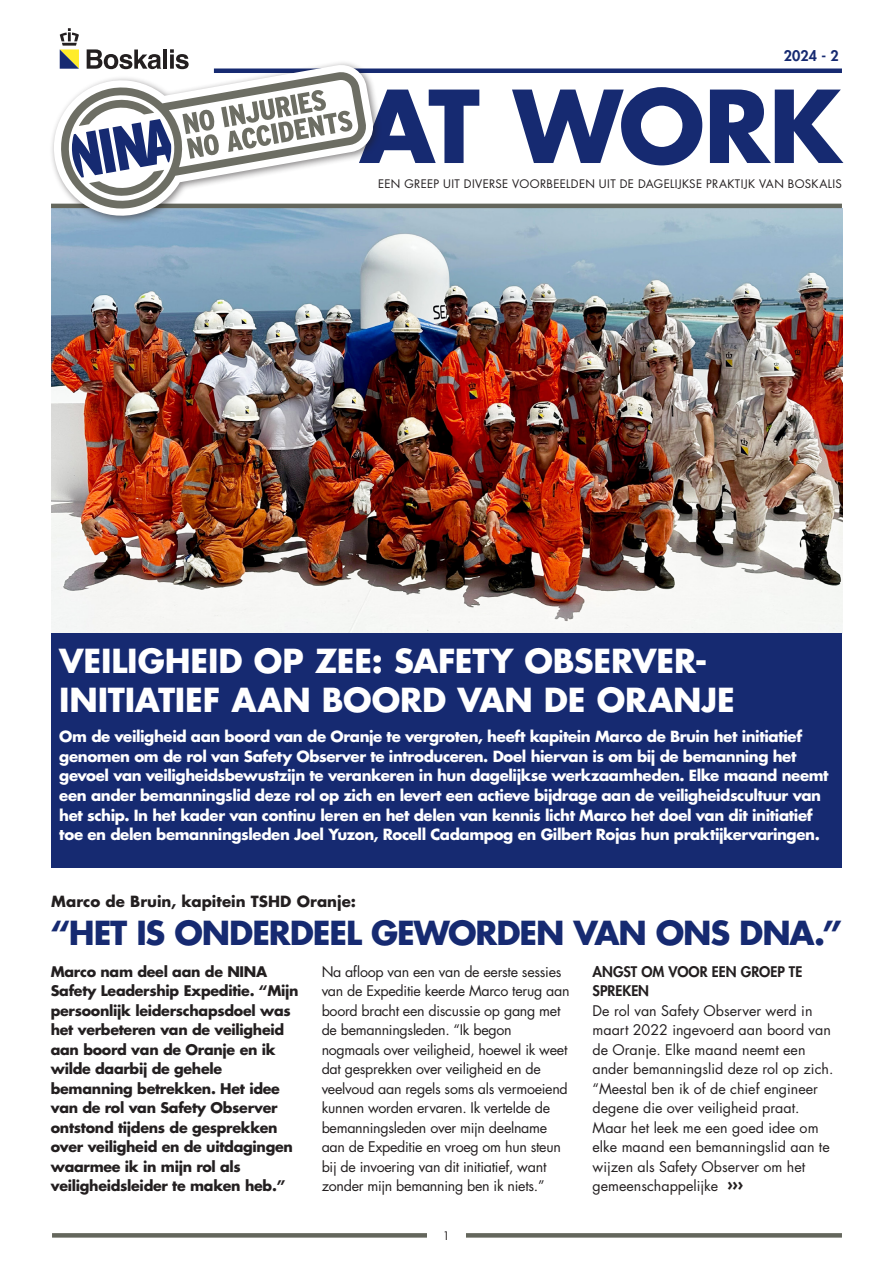
<style>
.page{position:relative;width:893px;height:1263px;background:#fff}
.page>*{position:absolute;margin:0;border:0;box-sizing:border-box;transform-origin:0 0}
._002_BOS_Heading_2_Chapter___50_50_pt{font:700 97.35px "Futura Std";letter-spacing:-.025em;color:#162a71}
._002_BOS_Heading_2_Chapter___50_50_pt-2{font:700 32.25px/38.7px "Futura Std";letter-spacing:-.005em;color:#fff}
._002_BOS_Heading_2_Chapter___50_50_pt-3{font:700 32.25px "Futura Std";letter-spacing:-.035em;color:#162a71}
._000_BOS_Introduction___9_5_13_pt{font:700 15px/19.5px "Futura Std";letter-spacing:-.025em;color:#fff}
._002_BOS_Heading_2_Chapter___50_50_pt-4{font:700 15px "Futura Std";color:#231f20}
._005_BOS_Body___No_Hyph___9_5_13_pt{font:14.25px/19.5px "Futura Std";letter-spacing:-.02em;color:#231f20}
._005_BOS_Body___No_Hyph___9_5_13_pt-2{font:700 14.25px/19.5px "Futura Std";letter-spacing:-.02em;color:#231f20}
._005_BOS_Body___No_Hyph___9_5_13_pt-3{font:14.25px/19.5px "Futura Std";color:#231f20}
._005_BOS_Body___No_Hyph___9_5_13_pt-4{font:800 14.25px/19.5px "Futura Std";color:#231f20}
._000_BOS_Introduction___9_5_13_pt-2{font:800 14.25px "Futura Std";color:#162a71}
._002_BOS_Heading_2_Chapter___50_50_pt-5{font:11.4px "Futura Std";letter-spacing:.03em;color:#231f20}
.s1{font-weight:700;font-size:16.5px}
</style>
<div class="page">
<img style="left:51px;top:208px;width:791px;height:426px">
<div style="left:214px;top:68px;width:628px;height:5px;background:#162a71"></div>
<hr style="left:51px;top:204px;width:791px;height:4px;background:#64665c">
<svg style="left:52px;top:1233px;width:790px;height:4px;background:#686a61"></svg>
<div style="left:49px;top:61px;width:333px;height:164px;background:#231f20;opacity:.55"></div>
<svg style="left:52px;top:64px;width:323px;height:153px"></svg>
<svg style="left:59px;top:28px;width:308px;height:182px"></svg>
<div style="left:427px;top:1222px;width:38px;height:26px;background:#fff"></div>
<div style="left:51px;top:634px;width:791px;height:234px;background:#162a71"></div>
<p class="_000_BOS_Introduction___9_5_13_pt-2" style="left:784px;top:46px;width:56px">2024 - 2</p>
<p class="_002_BOS_Heading_2_Chapter___50_50_pt" style="left:359px;top:62px;width:484px">AT WORK</p>
<p class="_002_BOS_Heading_2_Chapter___50_50_pt-5" style="left:378px;top:177px;width:465px">EEN GREEP UIT DIVERSE VOORBEELDEN UIT DE DAGELIJKSE PRAKTIJK VAN BOSKALIS</p>
<p class="_002_BOS_Heading_2_Chapter___50_50_pt-2" style="left:59px;top:641px;width:677px">VEILIGHEID OP ZEE: SAFETY OBSERVER-<br>INITIATIEF AAN BOORD VAN DE ORANJE</p>
<p class="_000_BOS_Introduction___9_5_13_pt" style="left:59px;top:727px;width:771px">Om de veiligheid aan boord van de Oranje te vergroten, heeft kapitein Marco de Bruin het initiatief genomen om de rol van Safety Observer te introduceren. Doel hiervan is om bij de bemanning het gevoel van veiligheidsbewustzijn te verankeren in hun dagelijkse werkzaamheden. Elke maand neemt een ander bemanningslid deze rol op zich en levert een actieve bijdrage aan de veiligheidscultuur van het schip. In het kader van continu leren en het delen van kennis licht Marco het doel van dit initiatief toe en delen bemanningsleden Joel Yuzon, Rocell Cadampog en Gilbert Rojas hun praktijkervaringen.</p>
<p class="_002_BOS_Heading_2_Chapter___50_50_pt-4" style="left:51px;top:891px;width:306px">Marco de Bruin, kapitein TSHD Oranje:</p>
<p class="_002_BOS_Heading_2_Chapter___50_50_pt-3" style="left:51px;top:912px;width:793px">“HET IS ONDERDEEL GEWORDEN VAN ONS DNA.”</p>
<p class="_005_BOS_Body___No_Hyph___9_5_13_pt-2" style="left:51px;top:961px;width:249px">Marco nam deel aan de NINA<br>Safety Leadership Expeditie. “Mijn persoonlijk leiderschapsdoel was het verbeteren van de veiligheid aan boord van de Oranje en ik wilde daarbij de gehele bemanning betrekken. Het idee van de rol van Safety Observer ontstond tijdens de gesprekken over veiligheid en de uitdagingen waarmee ik in mijn rol als veiligheidsleider te maken heb.”</p>
<p class="_005_BOS_Body___No_Hyph___9_5_13_pt" style="left:322px;top:962px;width:249px">Na afloop van een van de eerste sessies van de Expeditie keerde Marco terug aan boord bracht een discussie op gang met de bemanningsleden. “Ik begon nogmaals over veiligheid, hoewel ik weet dat gesprekken over veiligheid en de veelvoud aan regels soms als vermoeiend kunnen worden ervaren. Ik vertelde de bemanningsleden over mijn deelname aan de Expeditie en vroeg om hun steun bij de invoering van dit initiatief, want zonder mijn bemanning ben ik niets.”</p>
<p class="_005_BOS_Body___No_Hyph___9_5_13_pt-4" style="left:593px;top:961px;width:211px">ANGST OM VOOR EEN GROEP TE<br>SPREKEN</p>
<p class="_005_BOS_Body___No_Hyph___9_5_13_pt-3" style="left:593px;top:1001px;width:242px">De rol van Safety Observer werd in maart 2022 ingevoerd aan boord van de Oranje. Elke maand neemt een ander bemanningslid deze rol op zich. “Meestal ben ik of de chief engineer degene die over veiligheid praat.</p>
<p class="_005_BOS_Body___No_Hyph___9_5_13_pt-3" style="left:593px;top:1118px;width:239px">Maar het leek me een goed idee om elke maand een bemanningslid aan te wijzen als Safety Observer om het gemeenschappelijke <span class="s1">›››</span></p>
<p class="_002_BOS_Heading_2_Chapter___50_50_pt-5" style="left:443px;top:1228px;width:9px">1</p>
</div>
